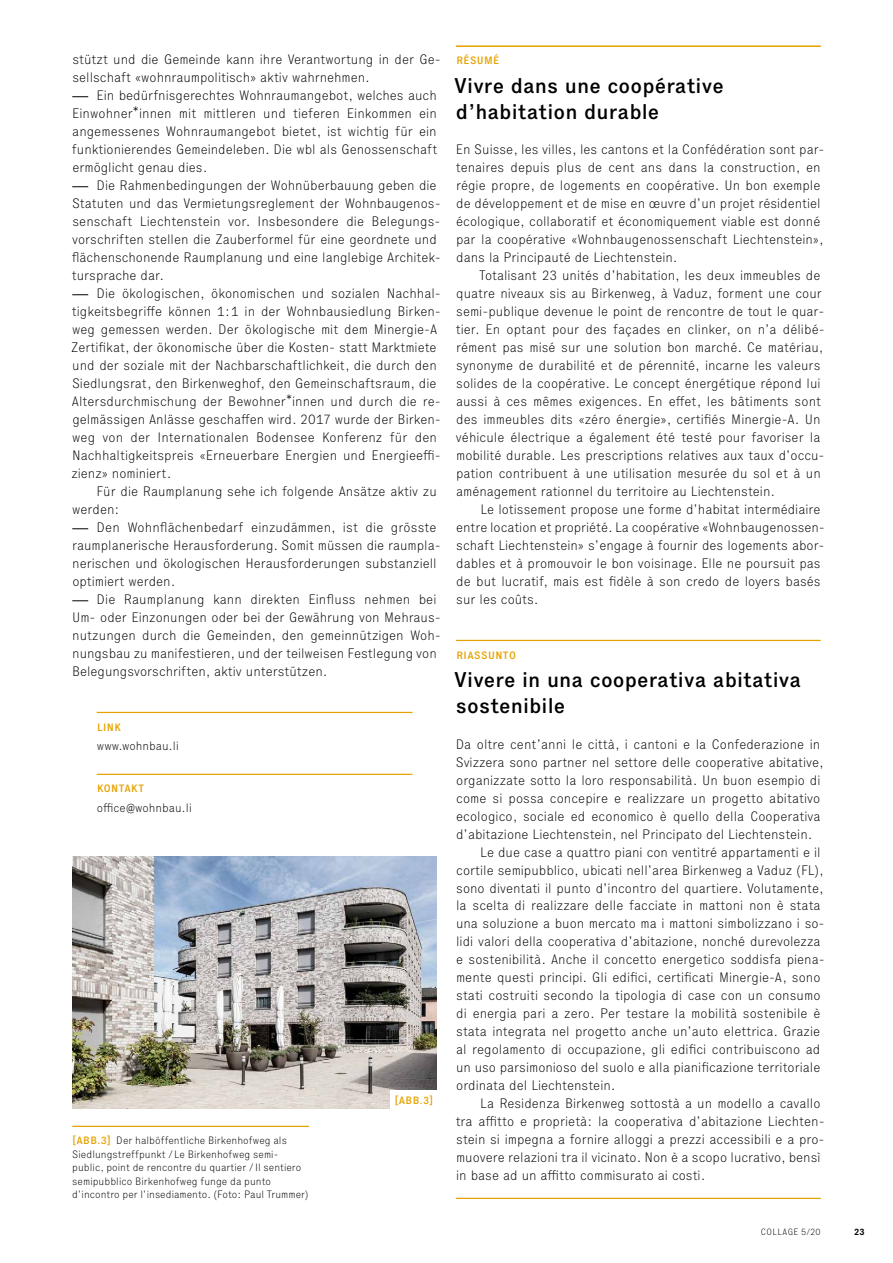
<style>
.page{position:relative;width:893px;height:1263px;background:#fff}
.page>*{position:absolute;margin:0;border:0;box-sizing:border-box;transform-origin:0 0}
.t1{font:500 21px/25.8px "Executive 65";letter-spacing:.005em;color:#000}
.t2{font:100 13.5px/18px "Executive 35";color:#000}
.t3{font:100 12px "Executive 35";color:#000}
.t4{font:100 10.5px/13.5px "Executive 35";letter-spacing:.005em;color:#000}
.t5{font:500 10.5px "Executive 65";letter-spacing:.035em;color:#e6a300}
.t6{font:100 9px "Executive 35";letter-spacing:.04em;color:#000}
.t7{font:700 9px "Executive 75";color:#000}
.s1{font-family:"Executive 65";font-weight:500;color:#e6a300}
</style>
<div class="page">
<svg style="left:72px;top:96px;width:16px;height:1px"></svg>
<svg style="left:72px;top:186px;width:16px;height:1px"></svg>
<svg style="left:72px;top:294px;width:16px;height:1px"></svg>
<svg style="left:72px;top:528px;width:16px;height:1px"></svg>
<svg style="left:72px;top:600px;width:16px;height:1px"></svg>
<hr style="left:97px;top:712px;width:315px;height:1px;background:#e6a300">
<hr style="left:97px;top:774px;width:315px;height:1px;background:#e6a300">
<hr style="left:456px;top:46px;width:365px;height:1px;background:#e6a300">
<hr style="left:456px;top:640px;width:365px;height:1px;background:#e6a300">
<hr style="left:456px;top:1198px;width:365px;height:1px;background:#e6a300">
<hr style="left:72px;top:1126px;width:237px;height:1px;background:#e6a300">
<img style="left:72px;top:856px;width:365px;height:252px">
<div style="left:390px;top:1090px;width:48px;height:19px;background:#fff"></div>
<p class="t2" style="left:72px;top:51px;width:370px">stützt und die Gemeinde kann ihre Verantwortung in der Ge&shy;sellschaft «wohnraumpolitisch» aktiv wahrnehmen.</p>
<p class="t2" style="left:72px;top:87px;width:367px;text-align:justify;text-indent:25px">Ein bedürfnisgerechtes Wohnraumangebot, welches auch Einwohner*innen mit mittleren und tieferen Einkommen ein angemessenes Wohnraumangebot bietet, ist wichtig für ein funktionierendes Gemeindeleben. Die wbl als Genossenschaft ermöglicht genau dies.</p>
<p class="t2" style="left:72px;top:176px;width:371px;text-indent:25px">Die Rahmenbedingungen der Wohnüberbauung geben die Statuten und das Vermietungsreglement der Wohnbaugenos&shy;senschaft Liechtenstein vor. Insbesondere die Belegungs&shy;vorschriften stellen die Zauberformel für eine geordnete und flächenschonende Raumplanung und eine langlebige Architek&shy;tursprache dar.</p>
<p class="t2" style="left:71px;top:284px;width:371px;text-indent:25px">Die ökologischen, ökonomischen und sozialen Nachhal&shy;tigkeitsbegriffe können 1:1 in der Wohnbausiedlung Birken&shy;weg gemessen werden. Der ökologische mit dem Minergie-A Zertifikat, der ökonomische über die Kosten- statt Marktmiete und der soziale mit der Nachbarschaftlichkeit, die durch den Siedlungsrat, den Birkenweghof, den Gemeinschaftsraum, die Altersdurchmischung der Bewohner*innen und durch die re&shy;gelmässigen Anlässe geschaffen wird. 2017 wurde der Birken&shy;weg von der Internationalen Bodensee Konferenz für den Nachhaltigkeitspreis «Erneuerbare Energien und Energieeffi&shy;zienz» nominiert.</p>
<p class="t2" style="left:72px;top:482px;width:366px;text-indent:24px">Für die Raumplanung sehe ich folgende Ansätze aktiv zu werden:</p>
<p class="t2" style="left:72px;top:518px;width:370px;text-indent:24px">Den Wohnflächenbedarf einzudämmen, ist die grösste raumplanerische Herausforderung. Somit müssen die raumpla&shy;nerischen und ökologischen Herausforderungen substanziell optimiert werden.</p>
<p class="t2" style="left:72px;top:590px;width:370px;text-indent:24px">Die Raumplanung kann direkten Einfluss nehmen bei Um- oder Einzonungen oder bei der Gewährung von Mehraus&shy;nutzungen durch die Gemeinden, den gemeinnützigen Woh&shy;nungsbau zu manifestieren, und der teilweisen Festlegung von Belegungsvorschriften, aktiv unterstützen.</p>
<p class="t5" style="left:97px;top:720px;width:25px">LINK</p>
<p class="t3" style="left:97px;top:738px;width:83px">www.wohnbau.li</p>
<p class="t5" style="left:97px;top:782px;width:49px">KONTAKT</p>
<p class="t3" style="left:97px;top:800px;width:96px">office@wohnbau.li</p>
<p class="t4" style="left:72px;top:1134px;width:238px"><span class="s1">[ABB.3]</span> Der halböffentliche Birkenhofweg als Siedlungstreffpunkt / Le Birkenhofweg semi-- public, point de rencontre du quartier / Il sentiero semipubblico Birkenhofweg funge da punto d’incontro per l’insediamento. (Foto: Paul Trummer)</p>
<p class="t5" style="left:395px;top:1093px;width:40px">[ABB.3]</p>
<p class="t5" style="left:456px;top:54px;width:44px">RÉSUMÉ</p>
<h1 class="t1" style="left:454px;top:72px;width:271px">Vivre dans une coopérative d’habitation durable</h1>
<p class="t2" style="left:456px;top:141px;width:370px">En Suisse, les villes, les cantons et la Confédération sont par&shy;tenaires depuis plus de cent ans dans la construction, en régie propre, de logements en coopérative. Un bon exemple de développement et de mise en œuvre d’un projet résidentiel écologique, collaboratif et économiquement viable est donné par la coopérative «Wohnbaugenossenschaft Liechtenstein», dans la Principauté de Liechtenstein.</p>
<p class="t2" style="left:456px;top:266px;width:371px;text-indent:24px">Totalisant 23 unités d’habitation, les deux immeubles de quatre niveaux sis au Birkenweg, à Vaduz, forment une cour semi-publique devenue le point de rencontre de tout le quar&shy;tier. En optant pour des façades en clinker, on n’a délibé&shy;rément pas misé sur une solution bon marché. Ce matériau, synonyme de durabilité et de pérennité, incarne les valeurs solides de la coopérative. Le concept énergétique répond lui aussi à ces mêmes exigences. En effet, les bâtiments sont des immeubles dits «zéro énergie», certifiés Minergie-A. Un véhicule électrique a également été testé pour favoriser la mobilité durable. Les prescriptions relatives aux taux d’occu&shy;pation contribuent à une utilisation mesurée du sol et à un aménagement rationnel du territoire au Liechtenstein.</p>
<p class="t2" style="left:456px;top:500px;width:370px;text-indent:24px">Le lotissement propose une forme d’habitat intermédiaire entre location et propriété. La coopérative «Wohnbaugenossen&shy;schaft Liechtenstein» s’engage à fournir des logements abor&shy;dables et à promouvoir le bon voisinage. Elle ne poursuit pas de but lucratif, mais est fidèle à son credo de loyers basés sur les coûts.</p>
<p class="t5" style="left:456px;top:648px;width:61px">RIASSUNTO</p>
<h1 class="t1" style="left:454px;top:666px;width:348px">Vivere in una cooperativa abitativa sostenibile</h1>
<p class="t2" style="left:456px;top:735px;width:366px">Da oltre cent’anni le città, i cantoni e la Confederazione in</p>
<p class="t2" style="left:456px;top:753px;width:370px">Svizzera sono partner nel settore delle cooperative abitative,</p>
<p class="t2" style="left:456px;top:771px;width:366px">organizzate sotto la loro responsabilità. Un buon esempio di</p>
<p class="t2" style="left:456px;top:789px;width:366px">come si possa concepire e realizzare un progetto abitativo</p>
<p class="t2" style="left:456px;top:807px;width:366px">ecologico, sociale ed economico è quello della Cooperativa</p>
<p class="t2" style="left:456px;top:825px;width:358px">d’abitazione Liechtenstein, nel Principato del Liechtenstein.</p>
<p class="t2" style="left:480px;top:842px;width:342px">Le due case a quattro piani con ventitré appartamenti e il</p>
<p class="t2" style="left:456px;top:860px;width:369px">cortile semipubblico, ubicati nell’area Birkenweg a Vaduz (FL),</p>
<p class="t2" style="left:456px;top:878px;width:369px">sono diventati il punto d’incontro del quartiere. Volutamente,</p>
<p class="t2" style="left:456px;top:896px;width:366px">la scelta di realizzare delle facciate in mattoni non è stata</p>
<p class="t2" style="left:456px;top:914px;width:370px">una soluzione a buon mercato ma i mattoni simbolizzano i so-</p>
<p class="t2" style="left:456px;top:932px;width:366px">lidi valori della cooperativa d’abitazione, nonché durevolezza</p>
<p class="t2" style="left:456px;top:950px;width:370px">e sostenibilità. Anche il concetto energetico soddisfa piena-</p>
<p class="t2" style="left:456px;top:968px;width:366px">mente questi principi. Gli edifici, certificati Minergie-A, sono</p>
<p class="t2" style="left:456px;top:986px;width:366px">stati costruiti secondo la tipologia di case con un consumo</p>
<p class="t2" style="left:456px;top:1004px;width:366px">di energia pari a zero. Per testare la mobilità sostenibile è</p>
<p class="t2" style="left:456px;top:1022px;width:365px">stata integrata nel progetto anche un’auto elettrica. Grazie</p>
<p class="t2" style="left:456px;top:1040px;width:366px">al regolamento di occupazione, gli edifici contribuiscono ad</p>
<p class="t2" style="left:456px;top:1058px;width:366px">un uso parsimonioso del suolo e alla pianificazione territoriale</p>
<p class="t2" style="left:456px;top:1076px;width:161px">ordinata del Liechtenstein.</p>
<p class="t2" style="left:480px;top:1094px;width:342px">La Residenza Birkenweg sottostà a un modello a cavallo</p>
<p class="t2" style="left:456px;top:1112px;width:370px">tra affitto e proprietà: la cooperativa d’abitazione Liechten-</p>
<p class="t2" style="left:456px;top:1130px;width:370px">stein si impegna a fornire alloggi a prezzi accessibili e a pro-</p>
<p class="t2" style="left:456px;top:1148px;width:366px">muovere relazioni tra il vicinato. Non è a scopo lucrativo, bensì</p>
<p class="t2" style="left:456px;top:1166px;width:251px">in base ad un affitto commisurato ai costi.</p>
<p class="t6" style="left:761px;top:1226px;width:61px">COLLAGE 5/20</p>
<p class="t7" style="left:854px;top:1225px;width:12px">23</p>
</div>
